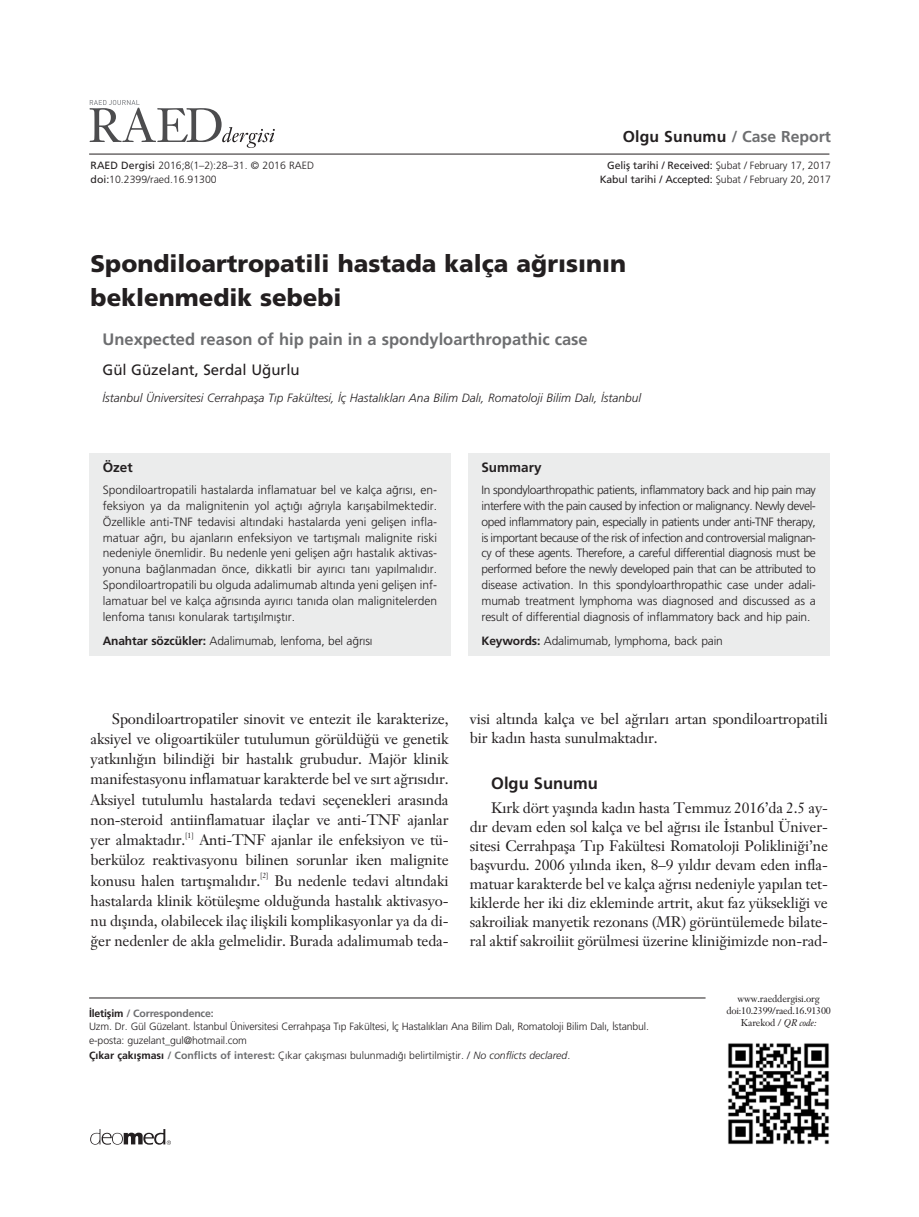
<style>
.page{position:relative;width:919px;height:1217px;background:#fff}
.page>*{position:absolute;margin:0;border:0;box-sizing:border-box;transform-origin:0 0}
.t1{font:900 24px/33.9px "Frutiger";color:#231f20}
.t2{font:700 16.5px "Frutiger";color:#6d6e70}
.t3{font:700 16.5px "Frutiger";color:#231f20}
.t4{font:700 15.75px "Frutiger";letter-spacing:.005em;color:#6d6e70}
.t5{font:15px/20.2px "Janson Text";letter-spacing:-.01em;color:#231f20;text-align:justify}
.t6{font:15px "Frutiger";color:#231f20}
.t7{font:700 13.5px "Frutiger";color:#231f20}
.t8{font:300 12px/15.8px "Frutiger";letter-spacing:-.01em;color:#231f20;text-align:justify}
.t9{font:italic 300 12px "Frutiger";color:#231f20}
.t10{font:300 10.5px/13.5px "Frutiger";letter-spacing:-.01em;color:#231f20}
.t11{font:9.75px/12px "Janson Text";letter-spacing:-.015em;color:#231f20;text-align:center}
.t12{font:7.5px "Janson Text";color:#231f20}
.s1{font-weight:400}
.s2{color:#231f20}
.s3{font-weight:700}
.s4{font-weight:700;color:#6d6e70}
.s5{font-style:italic}
</style>
<div class="page">
<hr style="left:89px;top:997px;width:616px;height:1px;background:#231f20">
<img style="left:728px;top:1043px;width:101px;height:102px">
<svg style="left:90px;top:1129px;width:81px;height:15px"></svg>
<div style="left:468px;top:453px;width:361px;height:203px;background:#ebecec"></div>
<hr style="left:89px;top:154px;width:740px;height:1px;background:#231f20">
<svg style="left:90px;top:100px;width:185px;height:48px"></svg>
<div style="left:89px;top:453px;width:361px;height:203px;background:#ebecec"></div>
<p class="t10" style="left:91px;top:160px;width:225px"><span class="s1">RAED Dergisi</span> 2016;8(1–2):28–31. © 2016 RAED <span class="s1">doi:</span>10.2399/raed.16.91300</p>
<h3 class="t4" style="left:622px;top:130px;width:210px"><span class="s2">Olgu Sunumu</span> / Case Report</h3>
<p class="t10" style="left:599px;top:160px;width:233px;text-align:right"><span class="s1">Gelifl tarihi / Received:</span> fiubat / February 17, 2017<br><span class="s1">Kabul tarihi / Accepted:</span> fiubat / February 20, 2017</p>
<h1 class="t1" style="left:91px;top:249px;width:537px">Spondiloartropatili hastada kalça a¤r›s›n›n beklenmedik sebebi</h1>
<h2 class="t2" style="left:102px;top:333px;width:486px">Unexpected reason of hip pain in a spondyloarthropathic case</h2>
<p class="t6" style="left:102px;top:364px;width:199px">Gül Güzelant, Serdal U¤urlu</p>
<p class="t9" style="left:102px;top:392px;width:540px">‹stanbul Üniversitesi Cerrahpafla T›p Fakültesi, ‹ç Hastal›klar› Ana Bilim Dal›, Romatoloji Bilim Dal›, ‹stanbul</p>
<p class="t7" style="left:103px;top:462px;width:32px">Özet</p>
<p class="t8" style="left:103px;top:483px;width:336px">Spondiloartropatili hastalarda inflamatuar bel ve kalça a¤r›s›, en&shy;feksiyon ya da malignitenin yol açt›¤› a¤r›yla kar›flabilmektedir.<br>Özellikle anti-TNF tedavisi alt›ndaki hastalarda yeni geliflen infla&shy;matuar a¤r›, bu ajanlar›n enfeksiyon ve tart›flmal› malignite riski nedeniyle önemlidir. Bu nedenle yeni geliflen a¤r› hastal›k aktivas&shy;yonuna ba¤lanmadan önce, dikkatli bir ay›r›c› tan› yap›lmal›d›r.<br>Spondiloartropatili bu olguda adalimumab alt›nda yeni geliflen inf&shy;lamatuar bel ve kalça a¤r›s›nda ay›r›c› tan›da olan malignitelerden lenfoma tan›s› konularak tart›fl›lm›flt›r.</p>
<p class="t8" style="left:103px;top:633px;width:271px"><span class="s3">Anahtar sözcükler:</span> Adalimumab, lenfoma, bel a¤r›s›</p>
<p class="t7" style="left:481px;top:462px;width:62px">Summary</p>
<p class="t8" style="left:481px;top:483px;width:336px">In spondyloarthropathic patients, inflammatory back and hip pain may interfere with the pain caused by infection or malignancy. Newly devel&shy;oped inflammatory pain, especially in patients under anti-TNF therapy, is important because of the risk of infection and controversial malignan&shy;cy of these agents. Therefore, a careful differential diagnosis must be performed before the newly developed pain that can be attributed to disease activation. In this spondyloarthropathic case under adali&shy;mumab treatment lymphoma was diagnosed and discussed as a result of differential diagnosis of inflammatory back and hip pain.</p>
<p class="t8" style="left:481px;top:633px;width:243px"><span class="s3">Keywords:</span> Adalimumab, lymphoma, back pain</p>
<p class="t5" style="left:91px;top:709px;width:359px;text-indent:21px">Spondiloartropatiler sinovit ve entezit ile karakterize, aksiyel ve oligoartiküler tutulumun görüldü¤ü ve genetik yatk›nl›¤›n bilindi¤i bir hastal›k grubudur. Majör klinik manifestasyonu inflamatuar karakterde bel ve s›rt a¤r›s›d›r.<br>Aksiyel tutulumlu hastalarda tedavi seçenekleri aras›nda non-steroid antiinflamatuar ilaçlar ve anti-TNF ajanlar yer almaktad›r.</p>
<p class="t12" style="left:185px;top:831px;width:10px">[1]</p>
<p class="t5" style="left:91px;top:831px;width:359px;text-indent:109px">Anti-TNF ajanlar ile enfeksiyon ve tü&shy;berküloz reaktivasyonu bilinen sorunlar iken malignite konusu halen tart›flmal›d›r.</p>
<p class="t12" style="left:260px;top:872px;width:10px">[2]</p>
<p class="t5" style="left:91px;top:871px;width:359px;text-indent:184px">Bu nedenle tedavi alt›ndaki hastalarda klinik kötüleflme oldu¤unda hastal›k aktivasyo&shy;nu d›fl›nda, olabilecek ilaç iliflkili komplikasyonlar ya da di-¤er nedenler de akla gelmelidir. Burada adalimumab teda-</p>
<p class="t5" style="left:470px;top:710px;width:359px;line-height:19px">visi alt›nda kalça ve bel a¤r›lar› artan spondiloartropatili bir kad›n hasta sunulmaktad›r.</p>
<h2 class="t3" style="left:491px;top:776px;width:108px">Olgu Sunumu</h2>
<p class="t5" style="left:470px;top:799px;width:359px;line-height:19px;text-indent:21px">K›rk dört yafl›nda kad›n hasta Temmuz 2016’da 2.5 ay&shy;d›r devam eden sol kalça ve bel a¤r›s› ile ‹stanbul Üniver&shy;sitesi Cerrahpafla T›p Fakültesi Romatoloji Poliklini¤i’ne baflvurdu. 2006 y›l›nda iken, 8–9 y›ld›r devam eden infla&shy;matuar karakterde bel ve kalça a¤r›s› nedeniyle yap›lan tet&shy;kiklerde her iki diz ekleminde artrit, akut faz yüksekli¤i ve sakroiliak manyetik rezonans (MR) görüntülemede bilate&shy;ral aktif sakroiliit görülmesi üzerine klini¤imizde non-rad-</p>
<p class="t10" style="left:89px;top:1006px;width:561px"><span class="s3">‹letiflim</span> <span class="s4">/ Correspondence:<br></span>Uzm. Dr. Gül Güzelant. ‹stanbul Üniversitesi Cerrahpafla T›p Fakültesi, ‹ç Hastal›klar› Ana Bilim Dal›, Romatoloji Bilim Dal›, ‹stanbul. e-posta: guzelant_gul@hotmail.com</p>
<p class="t10" style="left:89px;top:1048px;width:482px"><span class="s3">Ç›kar çak›flmas›</span> <span class="s4">/ Conflicts of interest:</span> Ç›kar çak›flmas› bulunmad›¤› belirtilmifltir. / <span class="s5">No conflicts declared</span>.</p>
<p class="t11" style="left:726px;top:993px;width:106px">www.raeddergisi.org doi:10.2399/raed.16.91300<br>Karekod / <span class="s5">QR code:</span></p>
</div>
